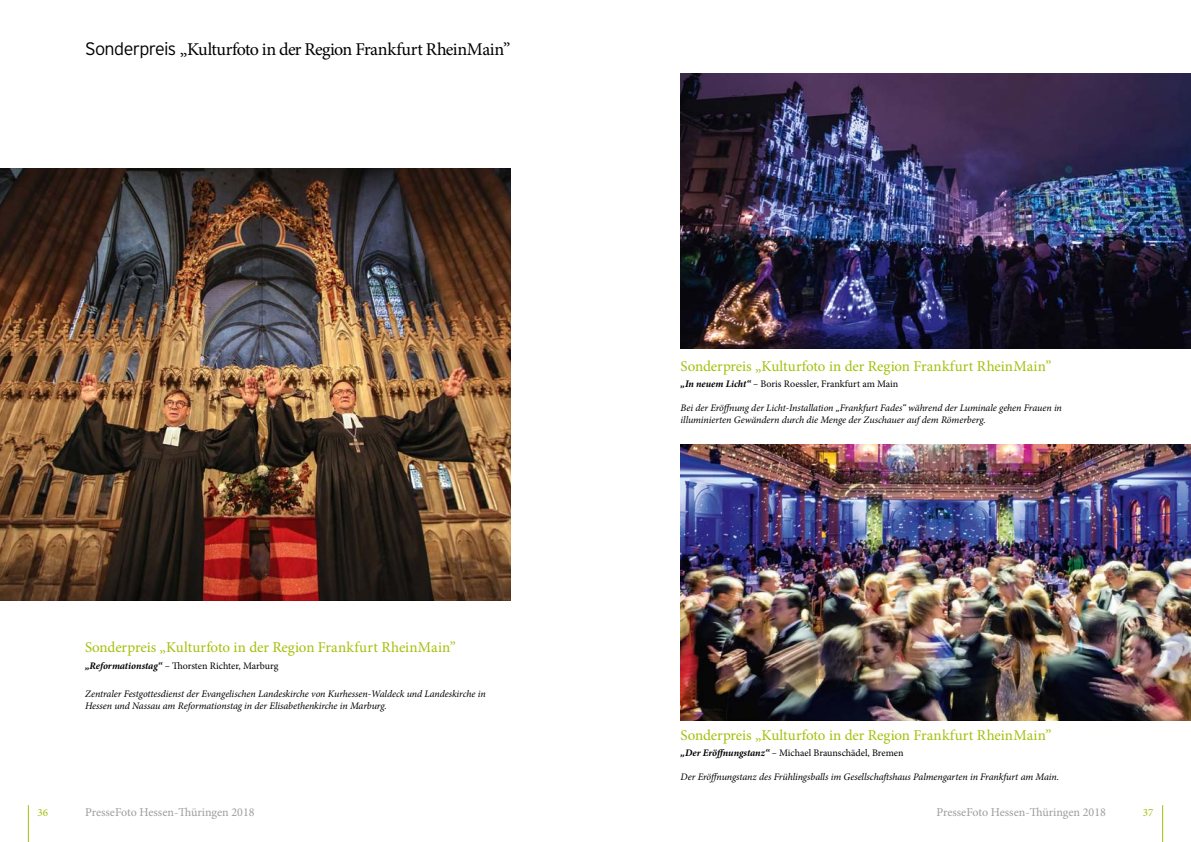
<style>
.page{position:relative;width:1191px;height:842px;background:#fff}
.page>*{position:absolute;margin:0;border:0;box-sizing:border-box;transform-origin:0 0}
.t1{font:18px "Minion Pro";letter-spacing:-.02em;color:#000}
.t2{font:15px "Minion Pro";color:#a6bf0b}
.t3{font:12px "Minion Pro";color:#9c9d9d}
.t4{font:11px "Minion Pro";color:#a6bf0b}
.t5{font:italic 10px/12px "Minion Pro";letter-spacing:-.01em;color:#000}
.t6{font:10px "Minion Pro";letter-spacing:-.005em;color:#000}
.s1{font-family:"Interstate";font-weight:300}
.s2{font-weight:700;font-style:italic}
.s3{font-style:italic}
</style>
<div class="page">
<hr style="left:28px;top:805px;width:1px;height:37px;background:#a6bf0b">
<hr style="left:1162px;top:805px;width:1px;height:37px;background:#a6bf0b">
<img style="left:0;top:168px;width:510px;height:432px">
<img style="left:680px;top:444px;width:511px;height:276px">
<img style="left:680px;top:73px;width:511px;height:275px">
<h1 class="t1" style="left:85px;top:37px;width:427px"><span class="s1">Sonderpreis</span> „Kulturfoto in der Region Frankfurt RheinMain”</h1>
<h2 class="t2" style="left:85px;top:637px;width:372px">Sonderpreis „Kulturfoto in der Region Frankfurt RheinMain”</h2>
<p class="t6" style="left:85px;top:659px;width:195px"><span class="s2">„Reformationstag“</span> <span class="s3">–</span> Thorsten Richter, Marburg</p>
<p class="t5" style="left:85px;top:688px;width:402px">Zentraler Festgottesdienst der Evangelischen Landeskirche von Kurhessen-Waldeck und Landeskirche in<br>Hessen und Nassau am Reformationstag in der Elisabethenkirche in Marburg.</p>
<h2 class="t2" style="left:680px;top:356px;width:372px">Sonderpreis „Kulturfoto in der Region Frankfurt RheinMain”</h2>
<p class="t6" style="left:680px;top:377px;width:219px"><span class="s2">„In neuem Licht“</span> <span class="s3">–</span> Boris Roessler, Frankfurt am Main</p>
<p class="t5" style="left:680px;top:402px;width:383px">Bei der Eröffnung der Licht-Installation „Frankfurt Fades“ während der Luminale gehen Frauen in illuminierten Gewändern durch die Menge der Zuschauer auf dem Römerberg.</p>
<h2 class="t2" style="left:680px;top:725px;width:372px">Sonderpreis „Kulturfoto in der Region Frankfurt RheinMain”</h2>
<p class="t6" style="left:680px;top:746px;width:224px"><span class="s2">„Der Eröffnungstanz“</span> <span class="s3">–</span> Michael Braunschädel, Bremen</p>
<p class="t5" style="left:680px;top:771px;width:380px">Der Eröffnungstanz des Frühlingsballs im Gesellschaftshaus Palmengarten in Frankfurt am Main.</p>
<p class="t4" style="left:38px;top:805px;width:12px">36</p>
<p class="t3" style="left:85px;top:804px;width:171px">PresseFoto Hessen-Thüringen 2018</p>
<p class="t3" style="left:936px;top:804px;width:171px">PresseFoto Hessen-Thüringen 2018</p>
<p class="t4" style="left:1142px;top:805px;width:12px">37</p>
</div>
